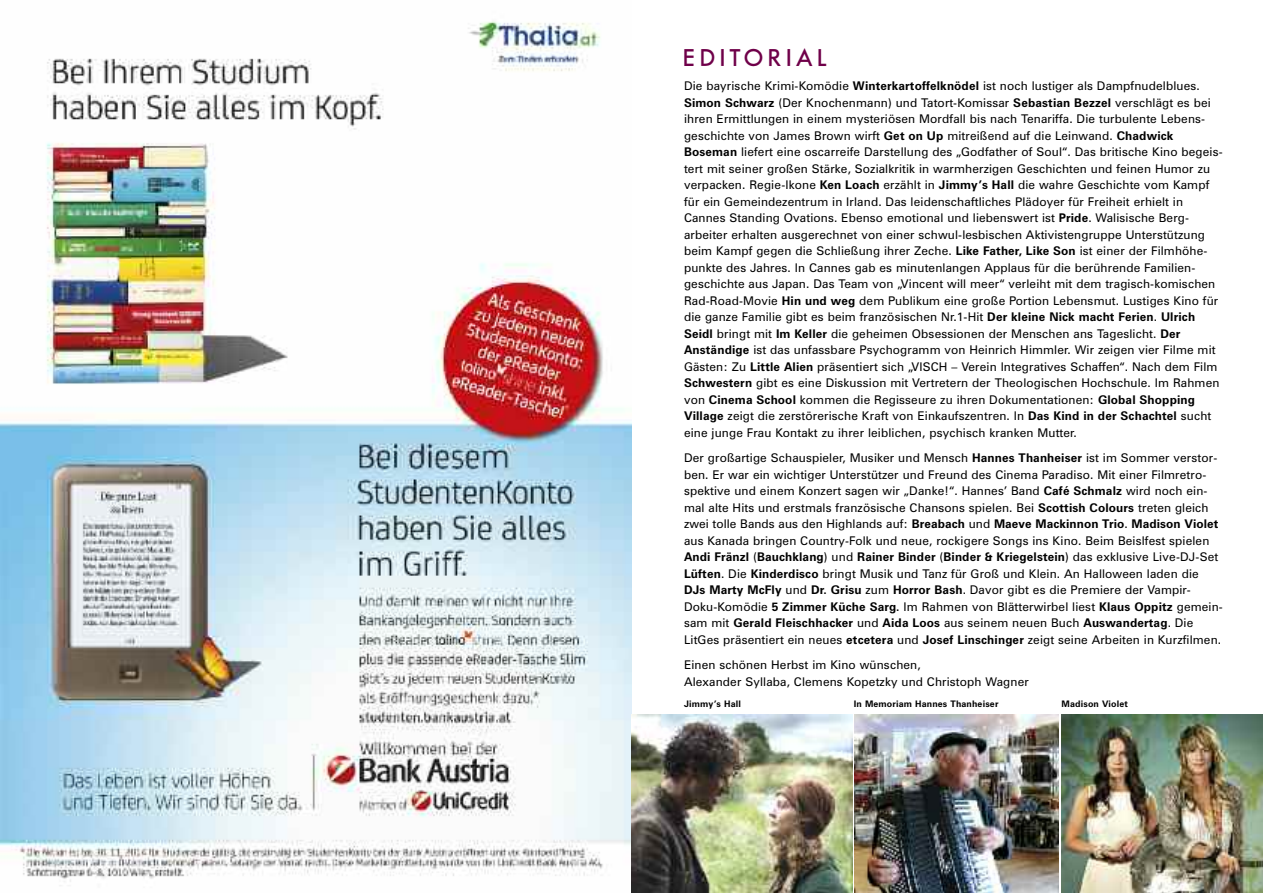
<style>
.page{position:relative;width:1263px;height:893px;background:#fff}
.page>*{position:absolute;margin:0;border:0;box-sizing:border-box;transform-origin:0 0}
.t1{font:500 24px "Futura BQ";letter-spacing:.17em;color:#6f0049}
.t2{font:12px/16.5px "Zurich BT";letter-spacing:.01em;color:#000}
.t3{font:700 9px "Zurich BT";letter-spacing:.015em;color:#000}
.s1{font-weight:700}
</style>
<div class="page">
<img style="left:0;top:21px;width:631px;height:865px">
<img style="left:1061px;top:715px;width:202px;height:178px">
<img style="left:855px;top:715px;width:204px;height:178px">
<img style="left:631px;top:715px;width:222px;height:178px">
<h1 class="t1" style="left:683px;top:44px;width:146px">EDITORIAL</h1>
<p class="t2" style="left:684px;top:79px;width:540px">Die bayrische Krimi-Komödie <span class="s1">Winterkartoffelknödel</span> ist noch lustiger als Dampfnudelblues.<br><span class="s1">Simon Schwarz</span> (Der Knochenmann) und Tatort-Komissar <span class="s1">Sebastian Bezzel</span> verschlägt es bei ihren Ermittlungen in einem mysteriösen Mordfall bis nach Tenariffa. Die turbulente Lebens&shy;geschichte von James Brown wirft <span class="s1">Get on Up</span> mitreißend auf die Leinwand. <span class="s1">Chadwick Boseman</span> liefert eine oscarreife Darstellung des „Godfather of Soul“. Das britische Kino begeis&shy;tert mit seiner großen Stärke, Sozialkritik in warmherzigen Geschichten und feinen Humor zu verpacken. Regie-Ikone <span class="s1">Ken Loach</span> erzählt in <span class="s1">Jimmy’s Hall</span> die wahre Geschichte vom Kampf für ein Gemeindezentrum in Irland. Das leidenschaftliches Plädoyer für Freiheit erhielt in Cannes Standing Ovations. Ebenso emotional und liebenswert ist <span class="s1">Pride</span>. Walisische Berg&shy;arbeiter erhalten ausgerechnet von einer schwul-lesbischen Aktivistengruppe Unterstützung beim Kampf gegen die Schließung ihrer Zeche. <span class="s1">Like Father, Like Son</span> ist einer der Filmhöhe&shy;punkte des Jahres. In Cannes gab es minutenlangen Applaus für die berührende Familien&shy;geschichte aus Japan. Das Team von „Vincent will meer“ verleiht mit dem tragisch-komischen Rad-Road-Movie <span class="s1">Hin und weg</span> dem Publikum eine große Portion Lebensmut. Lustiges Kino für die ganze Familie gibt es beim französischen Nr.1-Hit <span class="s1">Der kleine Nick macht Ferien</span>. <span class="s1">Ulrich Seidl</span> bringt mit <span class="s1">Im Keller</span> die geheimen Obsessionen der Menschen ans Tageslicht. <span class="s1">Der Anständige</span> ist das unfassbare Psychogramm von Heinrich Himmler. Wir zeigen vier Filme mit Gästen: Zu <span class="s1">Little Alien</span> präsentiert sich „VISCH – Verein Integratives Schaffen“. Nach dem Film <span class="s1">Schwestern</span> gibt es eine Diskussion mit Vertretern der Theologischen Hochschule. Im Rahmen von <span class="s1">Cinema School</span> kommen die Regisseure zu ihren Dokumentationen: <span class="s1">Global Shopping Village</span> zeigt die zerstörerische Kraft von Einkaufszentren. In <span class="s1">Das Kind in der Schachtel</span> sucht eine junge Frau Kontakt zu ihrer leiblichen, psychisch kranken Mutter.</p>
<p class="t2" style="left:684px;top:451px;width:540px">Der großartige Schauspieler, Musiker und Mensch <span class="s1">Hannes Thanheiser</span> ist im Sommer verstor&shy;ben. Er war ein wichtiger Unterstützer und Freund des Cinema Paradiso. Mit einer Filmretro&shy;spektive und einem Konzert sagen wir „Danke!“. Hannes’ Band <span class="s1">Café Schmalz</span> wird noch ein&shy;mal alte Hits und erstmals französische Chansons spielen. Bei <span class="s1">Scottish Colours</span> treten gleich zwei tolle Bands aus den Highlands auf: <span class="s1">Breabach</span> und <span class="s1">Maeve Mackinnon Trio</span>. <span class="s1">Madison Violet </span>aus Kanada bringen Country-Folk und neue, rockigere Songs ins Kino. Beim Beislfest spielen <span class="s1">Andi Fränzl</span> (<span class="s1">Bauchklang</span>) und <span class="s1">Rainer Binder</span> (<span class="s1">Binder &amp; Kriegelstein</span>) das exklusive Live-DJ-Set <span class="s1">Lüften</span>. Die <span class="s1">Kinderdisco</span> bringt Musik und Tanz für Groß und Klein. An Halloween laden die <span class="s1">DJs Marty McFly</span> und <span class="s1">Dr. Grisu</span> zum <span class="s1">Horror Bash</span>. Davor gibt es die Premiere der Vampir-Doku-Komödie <span class="s1">5 Zimmer Küche Sarg.</span> Im Rahmen von Blätterwirbel liest <span class="s1">Klaus Oppitz</span> gemein&shy;sam mit <span class="s1">Gerald Fleischhacker</span> und <span class="s1">Aida Loos</span> aus seinem neuen Buch <span class="s1">Auswandertag</span>. Die LitGes präsentiert ein neues <span class="s1">etcetera</span> und <span class="s1">Josef Linschinger</span> zeigt seine Arbeiten in Kurzfilmen.</p>
<p class="t2" style="left:684px;top:658px;width:346px">Einen schönen Herbst im Kino wünschen,<br>Alexander Syllaba, Clemens Kopetzky und Christoph Wagner</p>
<p class="t3" style="left:684px;top:701px;width:58px">Jimmy’s Hall</p>
<p class="t3" style="left:854px;top:701px;width:146px">In Memoriam Hannes Thanheiser</p>
<p class="t3" style="left:1061px;top:701px;width:68px">Madison Violet</p>
</div>
